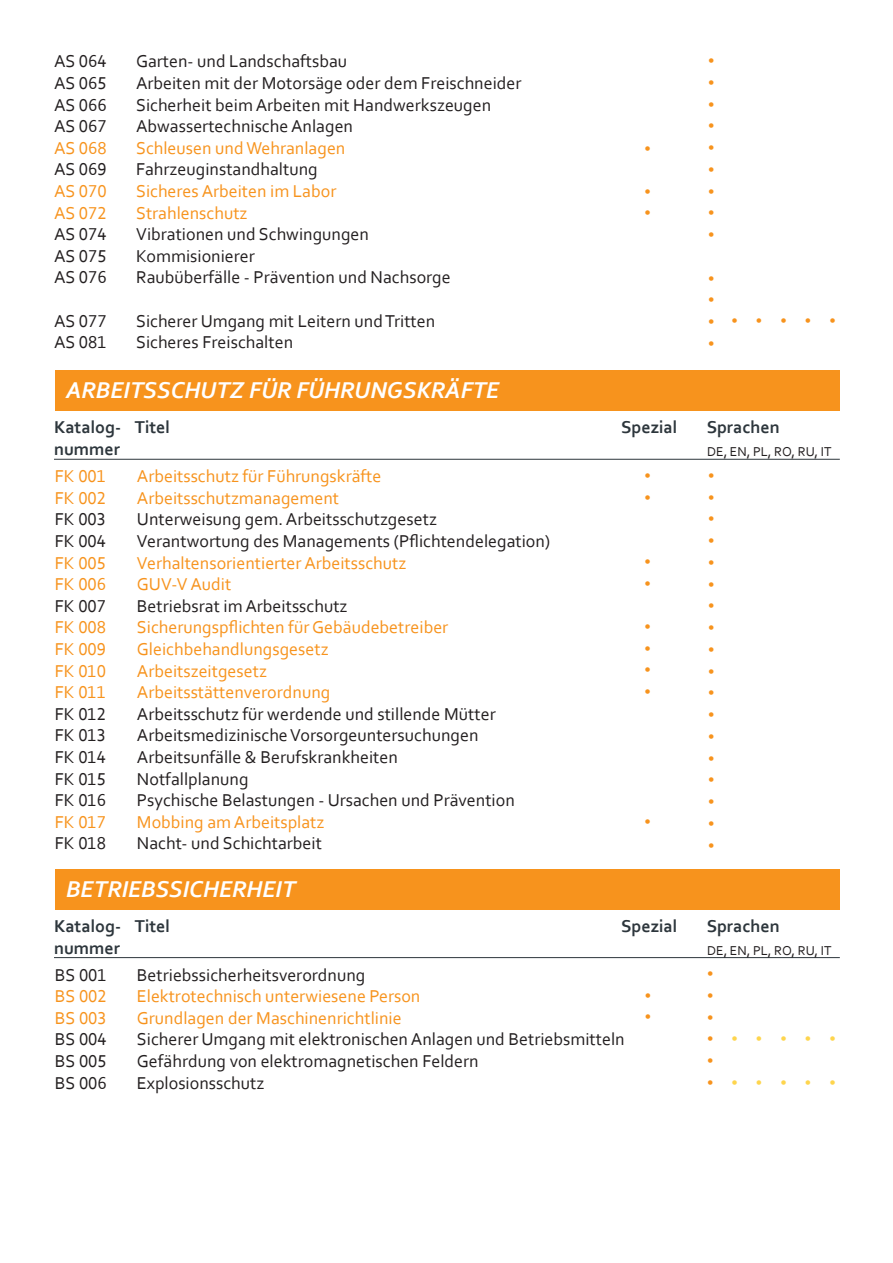
<style>
.page{position:relative;width:893px;height:1263px;background:#fff}
.page>*{position:absolute;margin:0;border:0;box-sizing:border-box;transform-origin:0 0}
.t1{font:italic 700 24px "Corbel";color:#fff}
.t2{font:18px/21.6px "Corbel";color:#231f20}
.t3{font:18px/21.6px "Corbel";color:#f7931d}
.t4{font:700 18px "Corbel";color:#2d363c}
.t5{font:18px/21.8px "Arial";color:#f7931d;text-align:justify}
.t6{font:18px "Arial";color:#fed54d}
.t7{font:13.5px "Corbel";color:#231f20}
</style>
<div class="page">
<div style="left:55px;top:370px;width:785px;height:41px;background:#f7931d"></div>
<div style="left:55px;top:870px;width:785px;height:40px;background:#f7931d"></div>
<hr style="left:54px;top:459px;width:786px;height:1px;background:#2d363c">
<hr style="left:54px;top:957px;width:786px;height:1px;background:#2d363c">
<p class="t2" style="left:54px;top:50px;width:54px;text-align:justify">AS 064<br>AS 065<br>AS 066<br>AS 067</p>
<p class="t3" style="left:54px;top:137px;width:54px">AS 068</p>
<p class="t2" style="left:54px;top:158px;width:54px">AS 069</p>
<p class="t3" style="left:54px;top:180px;width:54px">AS 070<br>AS 072</p>
<p class="t2" style="left:54px;top:223px;width:54px;text-align:justify">AS 074<br>AS 075<br>AS 076</p>
<p class="t2" style="left:54px;top:309px;width:54px">AS 077<br>AS 081</p>
<p class="t2" style="left:136px;top:50px;width:387px">Garten- und Landschaftsbau<br>Arbeiten mit der Motorsäge oder dem Freischneider Sicherheit beim Arbeiten mit Handwerkszeugen Abwassertechnische Anlagen</p>
<p class="t3" style="left:136px;top:137px;width:211px">Schleusen und Wehranlagen</p>
<p class="t2" style="left:136px;top:158px;width:183px">Fahrzeuginstandhaltung</p>
<p class="t3" style="left:136px;top:180px;width:202px">Sicheres Arbeiten im Labor<br>Strahlenschutz</p>
<p class="t2" style="left:136px;top:223px;width:316px">Vibrationen und Schwingungen<br>Kommisionierer<br>Raubüberfälle - Prävention und Nachsorge</p>
<p class="t2" style="left:136px;top:309px;width:301px">Sicherer Umgang mit Leitern und Tritten<br>Sicheres Freischalten</p>
<h1 class="t1" style="left:66px;top:375px;width:435px">ARBEITSSCHUTZ FÜR FÜHRUNGSKRÄFTE</h1>
<p class="t5" style="left:645px;top:137px;width:8px">•</p>
<p class="t5" style="left:645px;top:181px;width:8px">• •</p>
<p class="t5" style="left:708px;top:50px;width:8px">• • • • • • • • •</p>
<p class="t5" style="left:708px;top:267px;width:8px">• • • •</p>
<p class="t5" style="left:731px;top:310px;width:106px">• • • • •</p>
<p class="t4" style="left:54px;top:416px;width:118px">Katalog- Titel</p>
<p class="t4" style="left:621px;top:416px;width:58px">Spezial</p>
<p class="t4" style="left:707px;top:416px;width:75px">Sprachen</p>
<p class="t4" style="left:54px;top:438px;width:68px">nummer</p>
<p class="t7" style="left:707px;top:443px;width:126px">DE, EN, PL, RO, RU, IT</p>
<p class="t3" style="left:55px;top:465px;width:53px">FK 001<br>FK 002</p>
<p class="t2" style="left:55px;top:508px;width:53px">FK 003<br>FK 004</p>
<p class="t3" style="left:55px;top:551px;width:53px">FK 005<br>FK 006</p>
<p class="t2" style="left:55px;top:595px;width:53px">FK 007</p>
<p class="t3" style="left:55px;top:616px;width:53px;text-align:justify">FK 008<br>FK 009<br>FK 010<br>FK 011</p>
<p class="t2" style="left:55px;top:703px;width:53px;text-align:justify">FK 012<br>FK 013<br>FK 014<br>FK 015<br>FK 016</p>
<p class="t3" style="left:55px;top:811px;width:53px">FK 017</p>
<p class="t2" style="left:55px;top:832px;width:53px">FK 018</p>
<p class="t3" style="left:137px;top:465px;width:246px">Arbeitsschutz für Führungskräfte<br>Arbeitsschutzmanagement</p>
<p class="t2" style="left:137px;top:508px;width:415px">Unterweisung gem. Arbeitsschutzgesetz<br>Verantwortung des Managements (Pflichtendelegation)</p>
<p class="t3" style="left:137px;top:551px;width:271px">Verhaltensorientierter Arbeitsschutz<br>GUV-V Audit</p>
<p class="t2" style="left:137px;top:595px;width:212px">Betriebsrat im Arbeitsschutz</p>
<p class="t3" style="left:137px;top:616px;width:313px">Sicherungspflichten für Gebäudebetreiber<br>Gleichbehandlungsgesetz<br>Arbeitszeitgesetz<br>Arbeitsstättenverordnung</p>
<p class="t2" style="left:137px;top:703px;width:379px">Arbeitsschutz für werdende und stillende Mütter Arbeitsmedizinische Vorsorgeuntersuchungen Arbeitsunfälle &amp; Berufskrankheiten<br>Notfallplanung<br>Psychische Belastungen - Ursachen und Prävention</p>
<p class="t3" style="left:137px;top:811px;width:189px">Mobbing am Arbeitsplatz</p>
<p class="t2" style="left:137px;top:832px;width:187px">Nacht- und Schichtarbeit</p>
<h1 class="t1" style="left:66px;top:875px;width:231px">BETRIEBSSICHERHEIT</h1>
<p class="t5" style="left:645px;top:465px;width:8px">• •</p>
<p class="t5" style="left:645px;top:551px;width:8px">• •</p>
<p class="t5" style="left:645px;top:616px;width:8px">• • • •</p>
<p class="t5" style="left:645px;top:810px;width:8px">•</p>
<p class="t5" style="left:708px;top:464px;width:8px">• • • • • • • • • • • • • • • • • •</p>
<p class="t4" style="left:54px;top:915px;width:118px">Katalog- Titel</p>
<p class="t4" style="left:621px;top:915px;width:58px">Spezial</p>
<p class="t4" style="left:707px;top:915px;width:75px">Sprachen</p>
<p class="t4" style="left:54px;top:936px;width:68px">nummer</p>
<p class="t7" style="left:707px;top:942px;width:126px">DE, EN, PL, RO, RU, IT</p>
<p class="t2" style="left:55px;top:963px;width:53px">BS 001</p>
<p class="t3" style="left:55px;top:985px;width:53px">BS 002<br>BS 003</p>
<p class="t2" style="left:55px;top:1028px;width:53px;text-align:justify">BS 004<br>BS 005<br>BS 006</p>
<p class="t2" style="left:137px;top:963px;width:230px">Betriebssicherheitsverordnung</p>
<p class="t3" style="left:137px;top:985px;width:285px">Elektrotechnisch unterwiesene Person<br>Grundlagen der Maschinenrichtlinie</p>
<p class="t2" style="left:137px;top:1028px;width:489px">Sicherer Umgang mit elektronischen Anlagen und Betriebsmitteln<br>Gefährdung von elektromagnetischen Feldern<br>Explosionsschutz</p>
<p class="t5" style="left:645px;top:985px;width:8px">• •</p>
<p class="t5" style="left:707px;top:963px;width:8px">• • • • • •</p>
<p class="t6" style="left:731px;top:1026px;width:106px">• • • • •</p>
<p class="t6" style="left:731px;top:1070px;width:106px">• • • • •</p>
</div>
